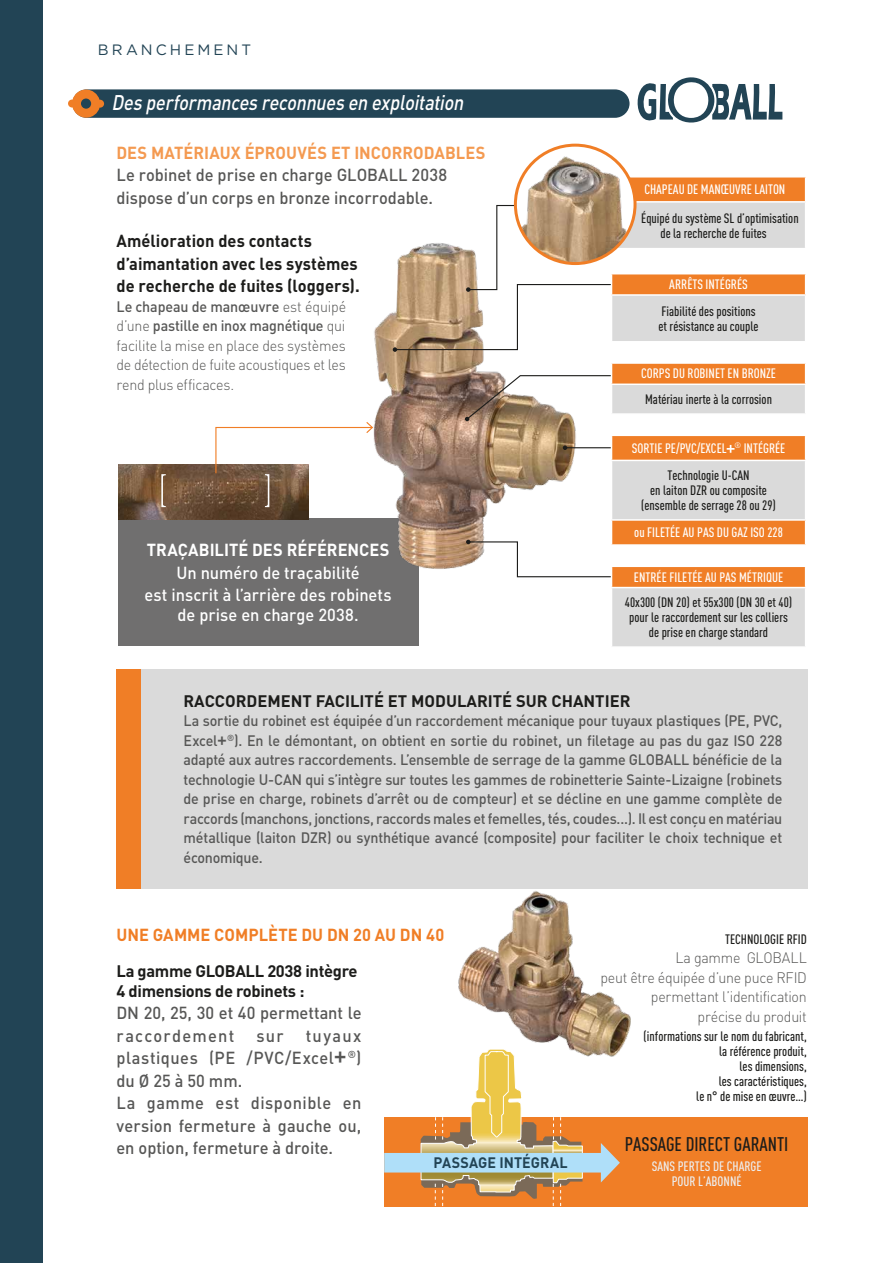
<style>
.page{position:relative;width:893px;height:1263px;background:#fff}
.page>*{position:absolute;margin:0;border:0;box-sizing:border-box;transform-origin:0 0}
.t1{font:italic 500 21px "DIN";color:#fff;scale:.85 1}
.t2{font:500 19.5px "DIN Cond";color:#1d1d1b}
.t3{font:500 17.25px/22.5px "DIN";letter-spacing:.01em;color:#575756;scale:.95 1}
.t4{font:700 17.25px/22.5px "DIN";color:#1d1d1b;scale:.95 1}
.t5{font:500 17.25px/22.5px "DIN";color:#fff;text-align:center;scale:.95 1}
.t6{font:700 17.25px "DIN";color:#f49a51;scale:.95 1}
.t7{font:500 17.25px/22.5px "DIN";letter-spacing:.035em;color:#575756;scale:.95 1}
.t8{font:700 17.25px "DIN";color:#f07e26;scale:.95 1}
.t9{font:700 17.25px "DIN";color:#fff;scale:.95 1}
.t10{font:700 16.5px "DIN";color:#1d1d1b}
.t11{font:700 16.5px/19.8px "DIN";letter-spacing:-.02em;color:#1d1d1b}
.t12{font:500 15px/19.5px "DIN";letter-spacing:-.01em;color:#575756;text-align:justify;scale:.95 1}
.t13{font:300 15px/19.5px "DIN";letter-spacing:-.02em;color:#575756;text-align:justify;scale:.95 1}
.t14{font:700 15px "DIN";color:#245;scale:.95 1}
.t15{font:15px "Gotham";letter-spacing:.205em;color:#245}
.t16{font:500 13.5px/15px "DIN Cond";color:#1d1d1b}
.t17{font:500 13.5px/27.3px "DIN Cond";color:#fff}
.t18{font:500 13.5px/15px "DIN Cond";color:#ededed;text-align:center}
.t19{font:500 10.05px "DIN";color:#575756;scale:.95 1}
.s1{font-weight:500}
.s2{color:#1d1d1b}
.s3{font-size:19.5px}
.s4{font-size:25.5px}
.s5{font-size:17.25px}
</style>
<div class="page">
<div style="left:0;top:0;width:43px;height:1263px;background:#245"></div>
<div style="left:72px;top:89px;width:557px;height:29px;background:#245;border-radius:14px"></div>
<svg style="left:68px;top:90px;width:36px;height:28px"></svg>
<div style="left:118px;top:518px;width:300px;height:128px;background:#706f6f"></div>
<img style="left:118px;top:464px;width:190px;height:55px">
<div style="left:141px;top:669px;width:667px;height:220px;background:#dadada"></div>
<div style="left:117px;top:669px;width:24px;height:220px;background:#f07e26"></div>
<div style="left:384px;top:1117px;width:424px;height:89px;background:#f07e26"></div>
<svg style="left:384px;top:1066px;width:236px;height:141px"></svg>
<img style="left:374px;top:312px;width:200px;height:276px">
<img style="left:458px;top:891px;width:173px;height:175px">
<svg style="left:637px;top:77px;width:145px;height:46px"></svg>
<div style="left:635px;top:178px;width:170px;height:23px;background:#f07e26"></div>
<svg style="left:612px;top:203px;width:193px;height:443px;background:#ddcbbd"></svg>
<svg style="left:612px;top:249px;width:193px;height:316px"></svg>
<div style="left:611px;top:295px;width:195px;height:47px;background:#dadada"></div>
<hr style="left:611px;top:273px;width:195px;height:1px;background:#fff">
<hr style="left:611px;top:294px;width:195px;height:2px;background:#fff">
<hr style="left:805px;top:296px;width:1px;height:45px;background:#fff">
<hr style="left:611px;top:341px;width:195px;height:1px;background:#fff">
<hr style="left:611px;top:362px;width:195px;height:2px;background:#fff">
<hr style="left:611px;top:435px;width:195px;height:1px;background:#fff">
<hr style="left:611px;top:519px;width:195px;height:2px;background:#fff">
<hr style="left:611px;top:565px;width:195px;height:2px;background:#fff">
<svg style="left:466px;top:521px;width:159px;height:66px"></svg>
<svg style="left:393px;top:193px;width:232px;height:267px"></svg>
<hr style="left:611px;top:383px;width:195px;height:2px;background:#fff">
<hr style="left:611px;top:248px;width:195px;height:1px;background:#fff">
<hr style="left:611px;top:413px;width:195px;height:2px;background:#fff">
<hr style="left:611px;top:587px;width:195px;height:1px;background:#fff">
<hr style="left:611px;top:460px;width:195px;height:1px;background:#fff">
<hr style="left:611px;top:544px;width:195px;height:2px;background:#fff">
<svg style="left:727px;top:445px;width:7px;height:8px"></svg>
<img style="left:515px;top:145px;width:120px;height:119px">
<div style="left:514px;top:144px;width:122px;height:121px;border:3px solid #f07e26;border-radius:50%"></div>
<svg style="left:161px;top:474px;width:5px;height:33px"></svg>
<svg style="left:215px;top:422px;width:159px;height:85px"></svg>
<p class="t15" style="left:98px;top:40px;width:155px">BRANCHEMENT</p>
<h1 class="t1" style="left:112px;top:89px;width:421px">Des performances reconnues en exploitation</h1>
<p class="t6" style="left:117px;top:141px;width:390px">DES MATÉRIAUX ÉPROUVÉS ET I NCORRODABLES</p>
<p class="t3" style="left:117px;top:163px;width:350px">Le robinet de prise en charge GLOBALL 2038 dispose d’un corps en bronze incorrodable.</p>
<p class="t4" style="left:117px;top:229px;width:257px">AMÉLIORATION DES CONTACTS<br>D’AIMANTATION AVEC LES SYSTÈMES<br>DE RECHERCHE DE FUITES (LOGGERS).</p>
<p class="t13" style="left:117px;top:297px;width:243px"><span class="s1">Le chapeau de manœuvre</span> est équipé d’une <span class="s1">pastille en inox magnétique</span> qui facilite la mise en place des systèmes de détection de fuite acoustiques et les rend plus efficaces.</p>
<p class="t9" style="left:147px;top:539px;width:257px">TRAÇABI LITÉ DES RÉFÉRENCES</p>
<p class="t5" style="left:145px;top:561px;width:261px">Un numéro de traçabilité<br>est inscrit à l’arrière des robinets</p>
<p class="t5" style="left:178px;top:603px;width:192px">de prise en charge 2038.</p>
<p class="t17" style="left:644px;top:175px;width:143px">Chapeau de manœuvr e laiton</p>
<p class="t16" style="left:660px;top:210px;width:140px;text-indent:-19px">Équipé du système SL d’optimisation de la recherche de fuites</p>
<p class="t17" style="left:669px;top:270px;width:80px">Arrêts intégrés</p>
<p class="t16" style="left:659px;top:303px;width:101px">Fiabilité des positions et résistance au couple</p>
<p class="t17" style="left:641px;top:360px;width:137px">Corps du robinet en bronze</p>
<p class="t16" style="left:645px;top:391px;width:128px">Matériau inerte à la corrosion</p>
<p class="t17" style="left:667px;top:434px;width:119px;text-indent:-36px">Sortie PE/PVC/Excel <sup>®</sup> Intégrée<br><span class="s2">Technologie U-CAN</span></p>
<p class="t16" style="left:641px;top:482px;width:136px;text-align:center">en laiton DZR ou composite (ensemble de serrage 28 ou 29)</p>
<p class="t17" style="left:634px;top:519px;width:150px">ou filetée au pas du gaz ISO 228</p>
<p class="t17" style="left:634px;top:563px;width:151px">Entrée filetée au pas métrique</p>
<p class="t16" style="left:625px;top:595px;width:169px;text-align:center">40x300 (DN 20) et 55x300 (DN 30 et 40) pour le raccordement sur les colliers de prise en charge standard</p>
<p class="t10" style="left:184px;top:690px;width:448px">RACCORDEMENT FACI LITÉ ET MODULARITÉ SUR CHANTI ER</p>
<p class="t12" style="left:184px;top:710px;width:632px">La sortie du robinet est équipée d’un raccordement mécanique pour tuyaux plastiques (PE, PVC, Excel<span class="s3">+</span><sup>®</sup>). En le démontant, on obtient en sortie du robinet, un filetage au pas du gaz ISO 228 adapté aux autres raccordements. L’ensemble de serrage de la gamme GLOBALL bénéficie de la technologie U-CAN qui s’intègre sur toutes les gammes de robinetterie Sainte-Lizaigne (robinets de prise en charge, robinets d’arrêt ou de compteur) et se décline en une gamme complète de raccords (manchons, jonctions, raccords males et femelles, tés, coudes...). Il est conçu en matériau métallique (laiton DZR) ou synthétique avancé (composite) pour faciliter le choix technique et économique.</p>
<p class="t8" style="left:117px;top:924px;width:346px">UNE GAMME COMPLÈTE DU DN 20 AU DN 40</p>
<p class="t11" style="left:117px;top:960px;width:242px;text-indent:151px">2038 INTÈGRE<br>4 DIMENSIONS DE ROBINETS :</p>
<p class="t3" style="left:117px;top:1001px;width:259px">DN 20, 25, 30 et 40 permettant le raccordement</p>
<p class="t10" style="left:117px;top:960px;width:90px">LA GAMME GLOBALL</p>
<p class="t7" style="left:117px;top:1023px;width:259px;text-indent:189px">tuyaux plastiques (PE /PVC/Excel<span class="s4">+</span></p>
<p class="t3" style="left:256px;top:1023px;width:30px">sur</p>
<p class="t19" style="left:348px;top:1048px;width:16px">®<span class="s5">)</span></p>
<p class="t3" style="left:117px;top:1068px;width:259px">du Ø 25 à 50 mm.<br>La gamme est disponible en version fermeture à gauche ou, en option, fermeture à droite.</p>
<p class="t14" style="left:433px;top:1153px;width:11px">PASSAGE</p>
<p class="t14" style="left:499px;top:1153px;width:16px">INTÉGRAL</p>
<p class="t16" style="left:725px;top:931px;width:78px">Technologie RFID</p>
<p class="t13" style="left:600px;top:948px;width:219px;text-align:right">La gamme GLOBALL<br>peut être équipée d’une puce RFID permettant l’identification<br>précise du produit</p>
<p class="t16" style="left:644px;top:1029px;width:165px;text-align:right">(informations sur le nom du fabricant, la référence produit,<br>les dimensions,<br>les caractéristiques,<br>le n° de mise en œuvre…)</p>
<h2 class="t2" style="left:625px;top:1133px;width:165px">Passage dir ect garanti</h2>
<p class="t18" style="left:652px;top:1158px;width:111px">sans pertes de charge pour l’abonné</p>
</div>
